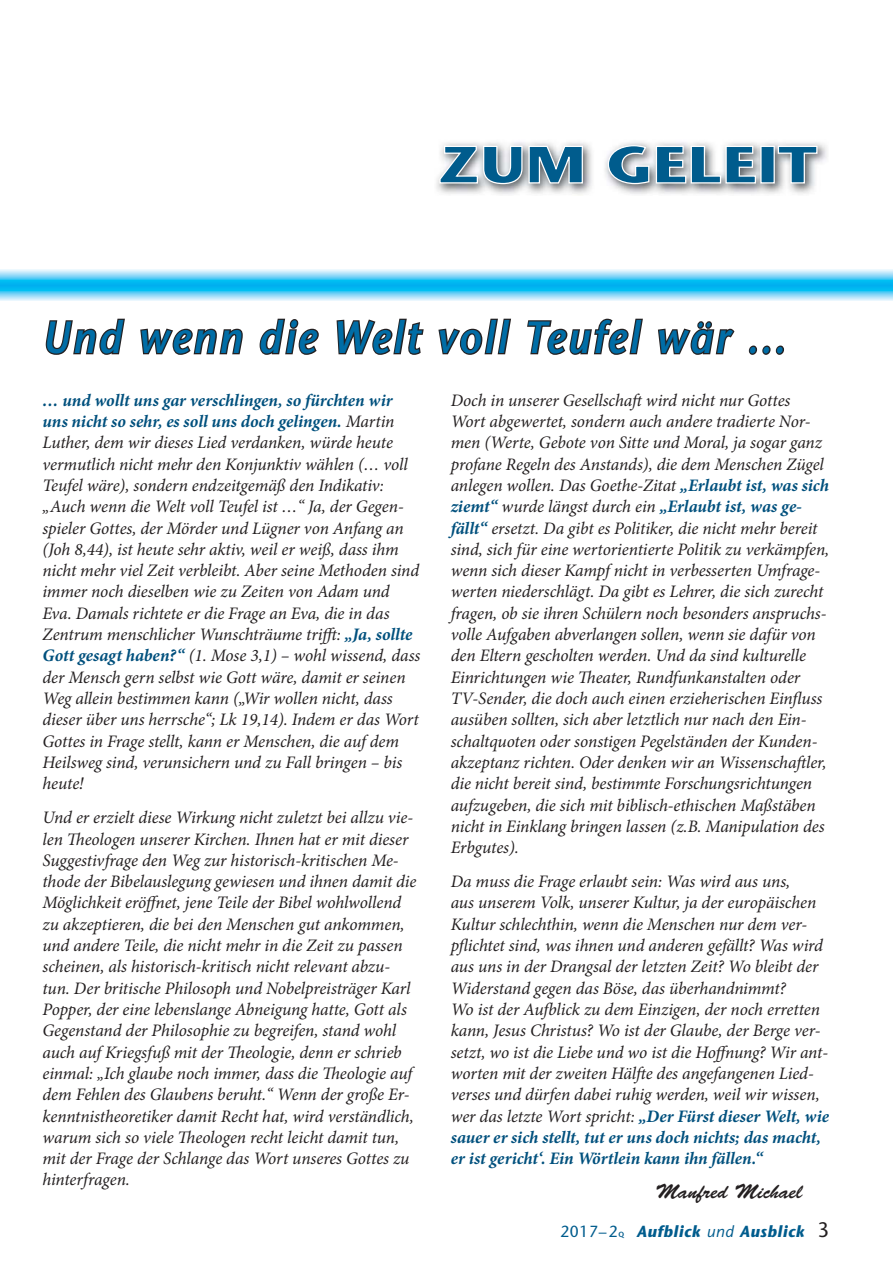
<style>
.page{position:relative;width:893px;height:1263px;background:#fff}
.page>*{position:absolute;margin:0;border:0;box-sizing:border-box;transform-origin:0 0}
.t1{font:italic 600 45px "Stone Sans";letter-spacing:.065em;color:#006da6;scale:.9 1}
.t2{font:20.25px "Brush Script Std";color:#231f20}
.t3{font:italic 17.55px/21.3px "Minion Pro";letter-spacing:-.005em;color:#231f20}
.t4{font:italic 700 16.05px "Stone Sans";letter-spacing:.04em;color:#005c8d}
.s1{font-weight:700;color:#00507d}
.s2{font-weight:400;font-style:normal}
.s3{font-weight:600;font-style:normal;font-size:7.5px}
.s4{font-weight:400}
.s5{font-weight:400;font-style:normal;font-size:21px;color:#231f20}
</style>
<div class="page">
<img style="left:436px;top:142px;width:391px;height:53px">
<svg style="left:439px;top:144px;width:379px;height:41px"></svg>
<svg style="left:45px;top:318px;width:80px;height:37px"></svg>
<svg style="left:140px;top:328px;width:103px;height:27px"></svg>
<svg style="left:259px;top:318px;width:60px;height:37px"></svg>
<svg style="left:336px;top:318px;width:88px;height:37px"></svg>
<svg style="left:438px;top:318px;width:73px;height:37px"></svg>
<svg style="left:527px;top:318px;width:116px;height:37px"></svg>
<div style="left:697px;top:321px;width:7px;height:8px;border:3px solid #231f20;border-radius:50%"></div>
<div style="left:705px;top:321px;width:7px;height:8px;border:3px solid #231f20;border-radius:50%"></div>
<svg style="left:658px;top:327px;width:77px;height:28px"></svg>
<div style="left:749px;top:346px;width:8px;height:9px;border:3px solid #231f20;border-radius:3px"></div>
<div style="left:762px;top:346px;width:8px;height:9px;border:3px solid #231f20;border-radius:3px"></div>
<div style="left:776px;top:346px;width:8px;height:9px;border:3px solid #231f20;border-radius:3px"></div>
<svg style="left:1px;top:269px;width:892px;height:32px;background:#65d0f6"></svg>
<h1 class="t1" style="left:42px;top:320px;width:828px">Und wenn die Welt voll Teufel wär …</h1>
<p class="t3" style="left:42px;top:391px;width:379px"><span class="s1">… und wollt uns gar verschlingen, so fürchten wir uns nicht so sehr, es soll uns doch gelingen.</span> Martin Luther, dem wir dieses Lied verdanken, würde heute vermutlich nicht mehr den Konjunktiv wählen (… voll Teufel wäre), sondern endzeitgemäß den Indikativ: „Auch wenn die Welt voll Teufel ist …“ Ja, der Gegen&shy;spieler Gottes, der Mörder und Lügner von Anfang an (Joh 8,44), ist heute sehr aktiv, weil er weiß, dass ihm nicht mehr viel Zeit verbleibt. Aber seine Methoden sind immer noch dieselben wie zu Zeiten von Adam und Eva. Damals richtete er die Frage an Eva, die in das Zentrum menschlicher Wunschträume trifft: <span class="s1">„Ja, sollte Gott gesagt haben?“</span> (1. Mose 3,1) – wohl wissend, dass der Mensch gern selbst wie Gott wäre, damit er seinen Weg allein bestimmen kann („Wir wollen nicht, dass dieser über uns herrsche“; Lk 19,14). Indem er das Wort Gottes in Frage stellt, kann er Menschen, die auf dem Heilsweg sind, verunsichern und zu Fall bringen – bis heute!</p>
<p class="t3" style="left:42px;top:808px;width:375px">Und er erzielt diese Wirkung nicht zuletzt bei allzu vie&shy;len Theologen unserer Kirchen. Ihnen hat er mit dieser Suggestivfrage den Weg zur historisch-kritischen Me&shy;thode der Bibelauslegung gewiesen und ihnen damit die Möglichkeit eröffnet, jene Teile der Bibel wohlwollend zu akzeptieren, die bei den Menschen gut ankommen, und andere Teile, die nicht mehr in die Zeit zu passen scheinen, als historisch-kritisch nicht relevant abzu&shy;tun. Der britische Philosoph und Nobelpreisträger Karl Popper, der eine lebenslange Abneigung hatte, Gott als Gegenstand der Philosophie zu begreifen, stand wohl auch auf Kriegsfuß mit der Theologie, denn er schrieb einmal: „Ich glaube noch immer, dass die Theologie auf dem Fehlen des Glaubens beruht.“ Wenn der große Er&shy;kenntnistheoretiker damit Recht hat, wird verständlich, warum sich so viele Theologen recht leicht damit tun, mit der Frage der Schlange das Wort unseres Gottes zu hinterfragen.</p>
<p class="t3" style="left:451px;top:391px;width:380px">Doch in unserer Gesellschaft wird nicht nur Gottes Wort abgewertet, sondern auch andere tradierte Nor&shy;men (Werte, Gebote von Sitte und Moral, ja sogar ganz profane Regeln des Anstands), die dem Menschen Zügel anlegen wollen. Das Goethe-Zitat <span class="s1">„Erlaubt ist, was sich ziemt“</span> wurde längst durch ein <span class="s1">„Erlaubt ist, was ge&shy;fällt“</span> ersetzt. Da gibt es Politiker, die nicht mehr bereit sind, sich für eine wertorientierte Politik zu verkämpfen, wenn sich dieser Kampf nicht in verbesserten Umfrage&shy;werten niederschlägt. Da gibt es Lehrer, die sich zurecht fragen, ob sie ihren Schülern noch besonders anspruchs&shy;volle Aufgaben abverlangen sollen, wenn sie dafür von den Eltern gescholten werden. Und da sind kulturelle Einrichtungen wie Theater, Rundfunkanstalten oder TV-Sender, die doch auch einen erzieherischen Einfluss ausüben sollten, sich aber letztlich nur nach den Ein&shy;schaltquoten oder sonstigen Pegelständen der Kunden&shy;akzeptanz richten. Oder denken wir an Wissenschaftler, die nicht bereit sind, bestimmte Forschungsrichtungen aufzugeben, die sich mit biblisch-ethischen Maßstäben nicht in Einklang bringen lassen (z.B. Manipulation des Erbgutes).</p>
<p class="t3" style="left:451px;top:872px;width:380px">Da muss die Frage erlaubt sein: Was wird aus uns,<br>aus unserem Volk, unserer Kultur, ja der europäischen Kultur schlechthin, wenn die Menschen nur dem ver&shy;pflichtet sind, was ihnen und anderen gefällt? Was wird aus uns in der Drangsal der letzten Zeit? Wo bleibt der Widerstand gegen das Böse, das überhandnimmt?<br>Wo ist der Aufblick zu dem Einzigen, der noch erretten kann, Jesus Christus? Wo ist der Glaube, der Berge ver&shy;setzt, wo ist die Liebe und wo ist die Hoffnung? Wir ant&shy;worten mit der zweiten Hälfte des angefangenen Lied&shy;verses und dürfen dabei ruhig werden, weil wir wissen, wer das letzte Wort spricht: <span class="s1">„Der Fürst dieser Welt, wie sauer er sich stellt, tut er uns doch nichts; das macht, er ist gericht‘. Ein Wörtlein kann ihn fällen.“</span></p>
<p class="t2" style="left:656px;top:1179px;width:148px">Manfred Michael</p>
<p class="t4" style="left:560px;top:1225px;width:270px"><span class="s2">2017–2</span><span class="s3">Q</span> Aufblick <span class="s4">und</span> Ausblick <span class="s5">3</span></p>
</div>
